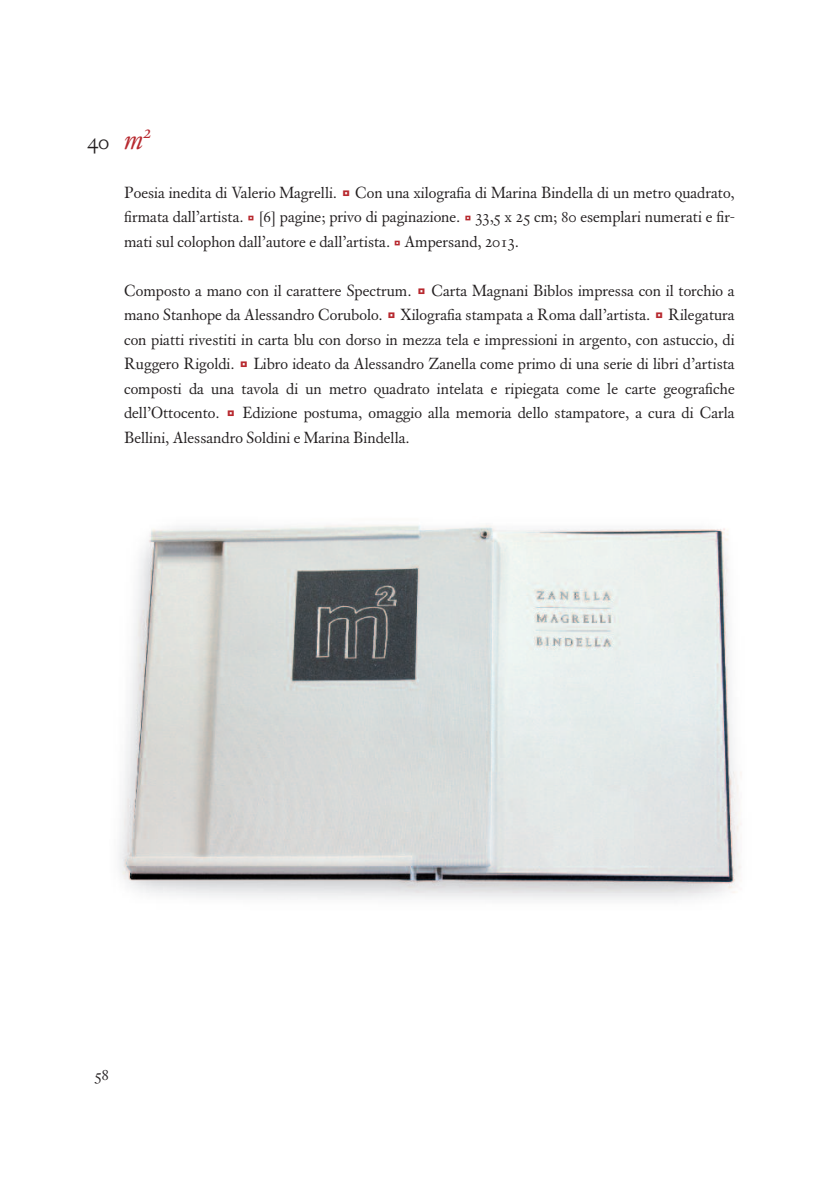
<style>
.page{position:relative;width:834px;height:1181px;background:#fff}
.page>*{position:absolute;margin:0;border:0;box-sizing:border-box;transform-origin:0 0}
.t1{font:italic 31.5px "Custo AZ";color:#b7282e}
.t2{font:24.5px "Custo AZ";color:#231f20}
.t3{font:17.5px/24.5px "Custo AZ";color:#231f20;text-align:justify}
.s1{font-family:"Quadrato";font-size:21px;color:#b7282e}
.s2{font-family:"Quadrato";color:#b7282e}
</style>
<div class="page">
<img style="left:119px;top:525px;width:623px;height:375px">
<h2 class="t2" style="left:87px;top:126px;width:23px">40</h2>
<h1 class="t1" style="left:124px;top:119px;width:29px">m<sup>2</sup></h1>
<p class="t3" style="left:124px;top:179px;width:612px">Poesia inedita di Valerio Magrelli. <span class="s1">*</span> Con una xilografia di Marina Bindella di un metro quadrato, firmata dall’artista. <span class="s2">*</span> [6] pagine; privo di paginazione. <span class="s2">*</span> 33,5 x 25 cm; 80 esemplari numerati e fir&shy;mati sul colophon dall’autore e dall’artista. <span class="s2">*</span> Ampersand, 2013.</p>
<p class="t3" style="left:124px;top:277px;width:612px">Composto a mano con il carattere Spectrum. <span class="s1">*</span> Carta Magnani Biblos impressa con il torchio a mano Stanhope da Alessandro Corubolo. <span class="s1">*</span> Xilografia stampata a Roma dall’artista. <span class="s1">*</span> Rilegatura con piatti rivestiti in carta blu con dorso in mezza tela e impressioni in argento, con astuccio, di Ruggero Rigoldi. <span class="s1">*</span> Libro ideato da Alessandro Zanella come primo di una serie di libri d’artista composti da una tavola di un metro quadrato intelata e ripiegata come le carte geografiche dell’Ottocento. <span class="s1">*</span> Edizione postuma, omaggio alla memoria dello stampatore, a cura di Carla Bellini, Alessandro Soldini e Marina Bindella.</p>
<p class="t3" style="left:95px;top:1061px;width:16px">58</p>
</div>
